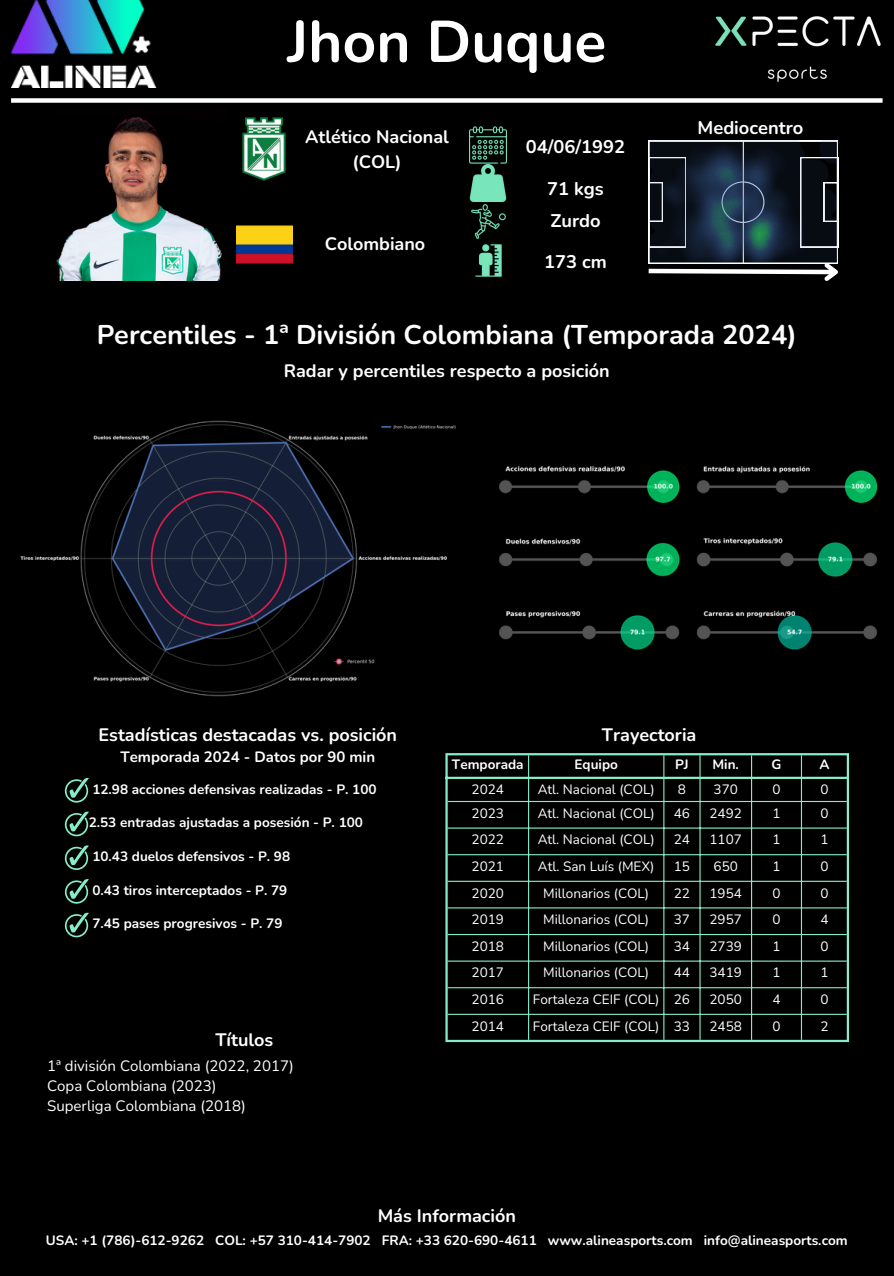
<style>
.page{position:relative;width:894px;height:1276px;background:#fff}
.page>*{position:absolute;margin:0;border:0;box-sizing:border-box;transform-origin:0 0}
.t1{font:700 58.65px "Nunito";color:#fff}
.t2{font:700 27px "Nunito";color:#fff}
.t3{font:700 18.3px "Nunito";color:#fff}
.t4{font:700 18px/24.8px "Nunito";color:#fff;text-align:center}
.t5{font:15px/20.2px "Nunito";color:#fff}
.t6{font:700 15px "Nunito";color:#fff}
.t7{font:13.5px "Nunito";color:#fff}
.t8{font:700 13.5px "Nunito";color:#fff}
</style>
<div class="page">
<div style="left:0;top:0;width:893px;height:1276px;background:#000"></div>
<img style="left:11px;top:0;width:145px;height:88px">
<div style="left:11px;top:98px;width:871px;height:5px;background:#fff"></div>
<svg style="left:65px;top:778px;width:23px;height:24px"></svg>
<svg style="left:65px;top:812px;width:23px;height:24px"></svg>
<svg style="left:65px;top:845px;width:23px;height:25px"></svg>
<hr style="left:528px;top:755px;width:1px;height:285px;background:#85edc8">
<hr style="left:663px;top:755px;width:1px;height:285px;background:#85edc8">
<hr style="left:699px;top:755px;width:1px;height:285px;background:#85edc8">
<hr style="left:750px;top:755px;width:2px;height:285px;background:#85edc8">
<hr style="left:800px;top:755px;width:1px;height:285px;background:#85edc8">
<hr style="left:447px;top:801px;width:399px;height:1px;background:#85edc8">
<hr style="left:447px;top:827px;width:399px;height:2px;background:#85edc8">
<hr style="left:447px;top:854px;width:399px;height:1px;background:#85edc8">
<hr style="left:447px;top:881px;width:399px;height:1px;background:#85edc8">
<hr style="left:447px;top:907px;width:399px;height:1px;background:#85edc8">
<hr style="left:447px;top:934px;width:399px;height:1px;background:#85edc8">
<hr style="left:447px;top:960px;width:399px;height:2px;background:#85edc8">
<hr style="left:447px;top:987px;width:399px;height:1px;background:#85edc8">
<hr style="left:447px;top:1014px;width:399px;height:1px;background:#85edc8">
<hr style="left:445px;top:755px;width:2px;height:285px;background:#85edc8">
<hr style="left:846px;top:755px;width:2px;height:285px;background:#85edc8">
<hr style="left:445px;top:753px;width:403px;height:2px;background:#85edc8">
<hr style="left:445px;top:777px;width:403px;height:2px;background:#85edc8">
<hr style="left:445px;top:1040px;width:403px;height:2px;background:#85edc8">
<svg style="left:65px;top:879px;width:23px;height:25px"></svg>
<svg style="left:65px;top:913px;width:23px;height:24px"></svg>
<img style="left:715px;top:16px;width:166px;height:66px">
<img style="left:56px;top:110px;width:169px;height:170px">
<img style="left:242px;top:118px;width:44px;height:63px">
<img style="left:236px;top:225px;width:56px;height:39px">
<svg style="left:648px;top:141px;width:191px;height:140px"></svg>
<img style="left:469px;top:127px;width:37px;height:75px">
<img style="left:471px;top:204px;width:35px;height:35px">
<img style="left:475px;top:244px;width:27px;height:33px">
<img style="left:649px;top:141px;width:188px;height:121px">
<img style="left:20px;top:420px;width:436px;height:277px">
<img style="left:499px;top:466px;width:379px;height:184px">
<p class="t1" style="left:287px;top:3px;width:320px">Jhon Duque</p>
<p class="t4" style="left:305px;top:125px;width:145px">Atlético Nacional (COL)</p>
<p class="t4" style="left:325px;top:232px;width:102px">Colombiano</p>
<p class="t3" style="left:526px;top:134px;width:101px">04/06/1992</p>
<p class="t3" style="left:547px;top:177px;width:58px">71 kgs</p>
<p class="t3" style="left:550px;top:209px;width:52px">Zurdo</p>
<p class="t3" style="left:544px;top:250px;width:64px">173 cm</p>
<p class="t3" style="left:697px;top:116px;width:107px">Mediocentro</p>
<h4 class="t2" style="left:97px;top:316px;width:701px">Percentiles - 1ª División Colombiana (Temporada 2024)</h4>
<p class="t4" style="left:284px;top:358px;width:327px">Radar y percentiles respecto a posición</p>
<p class="t4" style="left:98px;top:723px;width:300px">Estadísticas destacadas vs. posición</p>
<p class="t6" style="left:120px;top:747px;width:256px">Temporada 2024 - Datos por 90 min</p>
<p class="t8" style="left:92px;top:780px;width:286px">12.98 acciones defensivas realizadas - P. 100</p>
<h4 class="t8" style="left:89px;top:814px;width:276px">2.53 entradas ajustadas a posesión - P. 100</h4>
<p class="t8" style="left:92px;top:847px;width:199px">10.43 duelos defensivos - P. 98</p>
<p class="t8" style="left:92px;top:881px;width:196px">0.43 tiros interceptados - P. 79</p>
<p class="t8" style="left:92px;top:915px;width:192px">7.45 pases progresivos - P. 79</p>
<h4 class="t4" style="left:215px;top:1027px;width:59px">Títulos</h4>
<p class="t5" style="left:47px;top:1056px;width:248px">1ª división Colombiana (2022, 2017)<br>Copa Colombiana (2023)<br>Superliga Colombiana (2018)</p>
<p class="t4" style="left:601px;top:722px;width:96px">Trayectoria</p>
<h1 class="t8" style="left:452px;top:755px;width:73px">Temporada</h1>
<p class="t8" style="left:574px;top:755px;width:45px">Equipo</p>
<p class="t8" style="left:675px;top:755px;width:15px">PJ</p>
<p class="t8" style="left:712px;top:755px;width:28px">Min.</p>
<h3 class="t8" style="left:771px;top:755px;width:11px">G</h3>
<p class="t8" style="left:819px;top:755px;width:12px">A</p>
<h3 class="t7" style="left:471px;top:780px;width:34px">2024</h3>
<p class="t7" style="left:537px;top:780px;width:118px">Atl. Nacional (COL)</p>
<p class="t7" style="left:677px;top:780px;width:10px">8</p>
<p class="t7" style="left:713px;top:780px;width:26px">370</p>
<p class="t7" style="left:772px;top:780px;width:10px">0</p>
<h3 class="t7" style="left:820px;top:780px;width:10px">0</h3>
<h3 class="t7" style="left:471px;top:804px;width:34px">2023</h3>
<h3 class="t7" style="left:537px;top:804px;width:118px">Atl. Nacional (COL)</h3>
<h3 class="t7" style="left:673px;top:804px;width:18px">46</h3>
<h3 class="t7" style="left:709px;top:804px;width:34px">2492</h3>
<p class="t7" style="left:772px;top:804px;width:10px">1</p>
<h2 class="t7" style="left:820px;top:804px;width:10px">0</h2>
<h3 class="t7" style="left:471px;top:831px;width:34px">2022</h3>
<p class="t7" style="left:537px;top:831px;width:118px">Atl. Nacional (COL)</p>
<p class="t7" style="left:673px;top:831px;width:18px">24</p>
<h3 class="t7" style="left:709px;top:831px;width:34px">1107</h3>
<h3 class="t7" style="left:772px;top:831px;width:10px">1</h3>
<p class="t7" style="left:820px;top:831px;width:10px">1</p>
<p class="t7" style="left:471px;top:857px;width:34px">2021</p>
<p class="t7" style="left:537px;top:857px;width:118px">Atl. San Luís (MEX)</p>
<p class="t7" style="left:673px;top:857px;width:18px">15</p>
<p class="t7" style="left:713px;top:857px;width:26px">650</p>
<p class="t7" style="left:772px;top:857px;width:10px">1</p>
<p class="t7" style="left:820px;top:857px;width:10px">0</p>
<p class="t7" style="left:471px;top:884px;width:34px">2020</p>
<p class="t7" style="left:543px;top:884px;width:107px">Millonarios (COL)</p>
<p class="t7" style="left:673px;top:884px;width:18px">22</p>
<p class="t7" style="left:709px;top:884px;width:34px">1954</p>
<p class="t7" style="left:772px;top:884px;width:10px">0</p>
<p class="t7" style="left:820px;top:884px;width:10px">0</p>
<p class="t7" style="left:471px;top:910px;width:34px">2019</p>
<p class="t7" style="left:543px;top:910px;width:107px">Millonarios (COL)</p>
<p class="t7" style="left:673px;top:910px;width:18px">37</p>
<p class="t7" style="left:709px;top:910px;width:34px">2957</p>
<p class="t7" style="left:772px;top:910px;width:10px">0</p>
<p class="t7" style="left:820px;top:910px;width:10px">4</p>
<p class="t7" style="left:471px;top:937px;width:34px">2018</p>
<p class="t7" style="left:543px;top:937px;width:107px">Millonarios (COL)</p>
<p class="t7" style="left:673px;top:937px;width:18px">34</p>
<p class="t7" style="left:709px;top:937px;width:34px">2739</p>
<p class="t7" style="left:772px;top:937px;width:10px">1</p>
<p class="t7" style="left:820px;top:937px;width:10px">0</p>
<p class="t7" style="left:471px;top:964px;width:34px">2017</p>
<p class="t7" style="left:543px;top:964px;width:107px">Millonarios (COL)</p>
<p class="t7" style="left:673px;top:964px;width:18px">44</p>
<p class="t7" style="left:709px;top:964px;width:34px">3419</p>
<p class="t7" style="left:772px;top:964px;width:10px">1</p>
<p class="t7" style="left:820px;top:964px;width:10px">1</p>
<p class="t7" style="left:471px;top:990px;width:34px">2016</p>
<p class="t7" style="left:532px;top:990px;width:128px">Fortaleza CEIF (COL)</p>
<p class="t7" style="left:673px;top:990px;width:18px">26</p>
<p class="t7" style="left:709px;top:990px;width:34px">2050</p>
<p class="t7" style="left:772px;top:990px;width:10px">4</p>
<p class="t7" style="left:820px;top:990px;width:10px">0</p>
<p class="t7" style="left:471px;top:1017px;width:34px">2014</p>
<p class="t7" style="left:532px;top:1017px;width:128px">Fortaleza CEIF (COL)</p>
<p class="t7" style="left:673px;top:1017px;width:18px">33</p>
<p class="t7" style="left:709px;top:1017px;width:34px">2458</p>
<p class="t7" style="left:772px;top:1017px;width:10px">0</p>
<p class="t7" style="left:820px;top:1017px;width:10px">2</p>
<h4 class="t4" style="left:377px;top:1203px;width:140px">Más Información</h4>
<p class="t8" style="left:46px;top:1231px;width:803px">USA: +1 (786)-612-9262 COL: +57 310-414-7902 FRA: +33 620-690-4611 www.alineasports.com info@alineasports.com</p>
</div>
